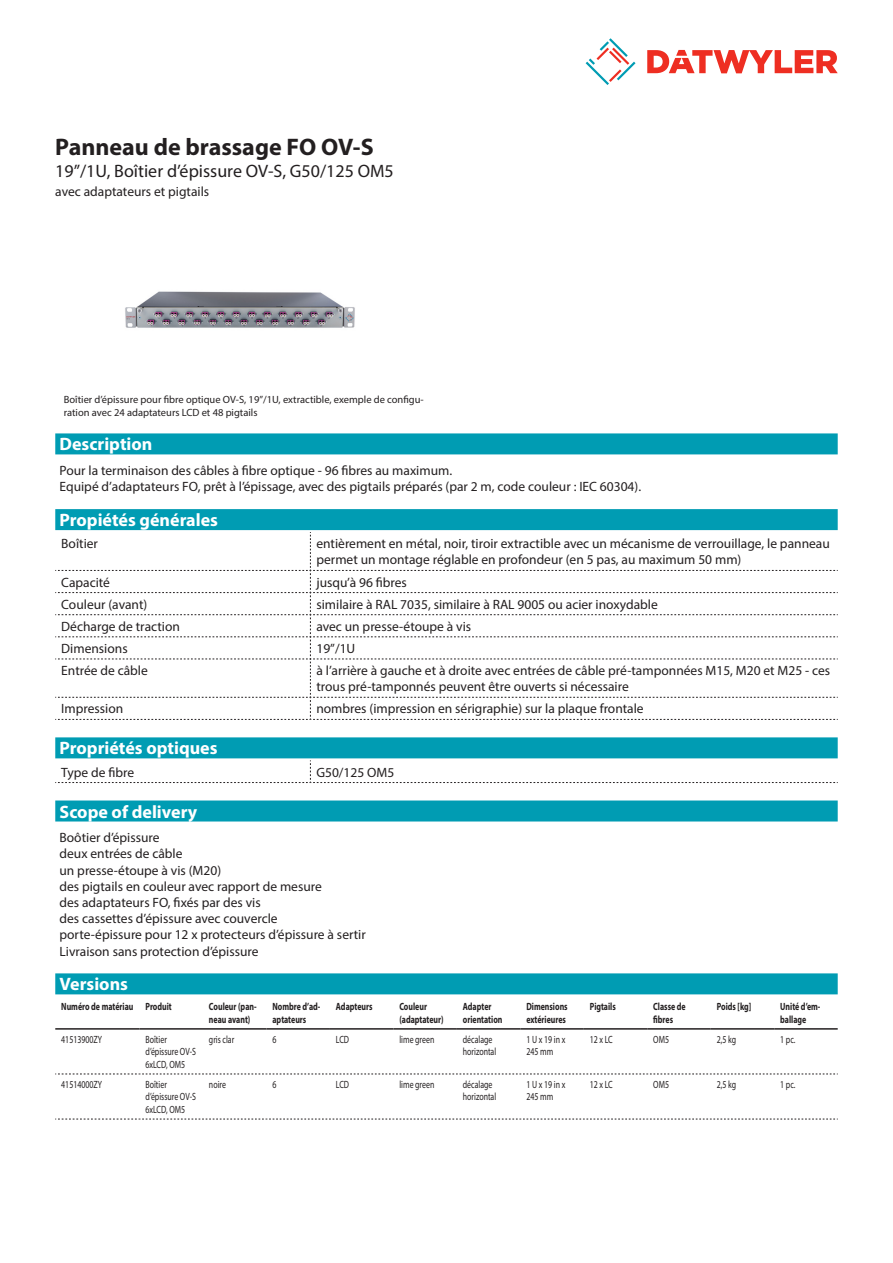
<style>
.page{position:relative;width:893px;height:1263px;background:#fff}
.page>*{position:absolute;margin:0;border:0;box-sizing:border-box;transform-origin:0 0}
.Product_Head{font:700 24px "Myriad Pro";color:#231f20}
.Standard_Head_Proper{font:700 18px "Myriad Pro";color:#fff}
.SubHead{font:18px "Myriad Pro";color:#231f20}
.myriad_light_propert{font:13.5px/16.2px "Myriad Pro";color:#231f20}
.Standard_text{font:13.5px/16.2px "Myriad Pro";color:#231f20}
.myriadlight{font:10.5px/12.6px "Myriad Pro";color:#231f20;scale:.75 1}
.myriadbold{font:700 10.5px/12.6px "Myriad Pro";color:#231f20;scale:.75 1}
.imagetext{font:10.5px/12.6px "Myriad Pro";color:#231f20}
</style>
<div class="page">
<svg style="left:586px;top:38px;width:49px;height:47px"></svg>
<svg style="left:647px;top:50px;width:191px;height:23px"></svg>
<img style="left:125px;top:291px;width:230px;height:37px">
<div style="left:55px;top:973px;width:783px;height:21px;background:#009cb3"></div>
<hr style="left:55px;top:1028px;width:85px;height:2px;background:#231f20">
<hr style="left:140px;top:1028px;width:63px;height:2px;background:#231f20">
<hr style="left:203px;top:1028px;width:63px;height:2px;background:#231f20">
<hr style="left:266px;top:1028px;width:64px;height:2px;background:#231f20">
<hr style="left:330px;top:1028px;width:63px;height:2px;background:#231f20">
<hr style="left:393px;top:1028px;width:64px;height:2px;background:#231f20">
<hr style="left:457px;top:1028px;width:63px;height:2px;background:#231f20">
<hr style="left:520px;top:1028px;width:64px;height:2px;background:#231f20">
<hr style="left:584px;top:1028px;width:63px;height:2px;background:#231f20">
<hr style="left:647px;top:1028px;width:64px;height:2px;background:#231f20">
<hr style="left:711px;top:1028px;width:63px;height:2px;background:#231f20">
<hr style="left:774px;top:1028px;width:64px;height:2px;background:#231f20">
<svg style="left:55px;top:1074px;width:783px;height:1px"></svg>
<svg style="left:55px;top:1119px;width:783px;height:1px"></svg>
<div style="left:55px;top:433px;width:783px;height:21px;background:#009cb3"></div>
<div style="left:55px;top:800px;width:783px;height:21px;background:#009cb3"></div>
<div style="left:55px;top:509px;width:783px;height:21px;background:#009cb3"></div>
<svg style="left:55px;top:532px;width:783px;height:188px"></svg>
<div style="left:55px;top:737px;width:783px;height:21px;background:#009cb3"></div>
<svg style="left:55px;top:760px;width:783px;height:23px"></svg>
<p class="Product_Head" style="left:55px;top:131px;width:320px">Panneau de brassage FO OV-S</p>
<p class="SubHead" style="left:55px;top:160px;width:340px">19”/1U, Boîtier d’épissure OV-S, G50/125 OM5</p>
<p class="Standard_text" style="left:55px;top:183px;width:156px">avec adaptateurs et pigtails</p>
<p class="imagetext" style="left:64px;top:393px;width:362px">Boîtier d’épissure pour fibre optique OV-S, 19”/1U, extractible, exemple de configu&shy;ration avec 24 adaptateurs LCD et 48 pigtails</p>
<p class="Standard_Head_Proper" style="left:60px;top:433px;width:94px">Description</p>
<p class="Standard_text" style="left:60px;top:462px;width:583px">Pour la terminaison des câbles à fibre optique - 96 fibres au maximum.<br>Equipé d’adaptateurs FO, prêt à l’épissage, avec des pigtails préparés (par 2 m, code couleur : IEC 60304).</p>
<p class="Standard_Head_Proper" style="left:60px;top:508px;width:160px">Propiétés générales</p>
<p class="myriad_light_propert" style="left:61px;top:535px;width:38px">Boîtier</p>
<p class="myriad_light_propert" style="left:316px;top:535px;width:515px">entièrement en métal, noir, tiroir extractible avec un mécanisme de verrouillage, le panneau permet un montage réglable en profondeur (en 5 pas, au maximum 50 mm)</p>
<p class="myriad_light_propert" style="left:61px;top:574px;width:50px">Capacité</p>
<p class="myriad_light_propert" style="left:316px;top:574px;width:92px">jusqu’à 96 fibres</p>
<p class="myriad_light_propert" style="left:61px;top:596px;width:88px">Couleur (avant)</p>
<p class="myriad_light_propert" style="left:316px;top:596px;width:343px">similaire à RAL 7035, similaire à RAL 9005 ou acier inoxydable</p>
<p class="myriad_light_propert" style="left:61px;top:618px;width:120px">Décharge de traction</p>
<p class="myriad_light_propert" style="left:316px;top:618px;width:156px">avec un presse-étoupe à vis</p>
<p class="myriad_light_propert" style="left:61px;top:640px;width:68px">Dimensions</p>
<p class="myriad_light_propert" style="left:316px;top:640px;width:40px">19”/1U</p>
<p class="myriad_light_propert" style="left:61px;top:662px;width:88px">Entrée de câble</p>
<p class="myriad_light_propert" style="left:316px;top:662px;width:515px">à l’arrière à gauche et à droite avec entrées de câble pré-tamponnées M15, M20 et M25 - ces trous pré-tamponnés peuvent être ouverts si nécessaire</p>
<p class="myriad_light_propert" style="left:61px;top:700px;width:64px">Impression</p>
<p class="myriad_light_propert" style="left:316px;top:700px;width:329px">nombres (impression en sérigraphie) sur la plaque frontale</p>
<p class="Standard_Head_Proper" style="left:60px;top:737px;width:160px">Propriétés optiques</p>
<p class="myriad_light_propert" style="left:61px;top:764px;width:74px">Type de fibre</p>
<p class="myriad_light_propert" style="left:316px;top:764px;width:79px">G50/125 OM5</p>
<p class="Standard_Head_Proper" style="left:60px;top:800px;width:139px">Scope of delivery</p>
<p class="Standard_text" style="left:60px;top:829px;width:308px">Boôtier d’épissure<br>deux entrées de câble<br>un presse-étoupe à vis (M20)<br>des pigtails en couleur avec rapport de mesure<br>des adaptateurs FO, fixés par des vis<br>des cassettes d’épissure avec couvercle<br>porte-épissure pour 12 x protecteurs d’épissure à sertir Livraison sans protection d’épissure</p>
<p class="Standard_Head_Proper" style="left:60px;top:972px;width:70px">Versions</p>
<p class="myriadbold" style="left:61px;top:1000px;width:98px">Numéro de matériau</p>
<p class="myriadbold" style="left:146px;top:1000px;width:37px">Produit</p>
<p class="myriadbold" style="left:209px;top:1000px;width:65px">Couleur (pan&shy;neau avant)</p>
<p class="myriadbold" style="left:272px;top:1000px;width:66px">Nombre d’ad&shy;aptateurs</p>
<p class="myriadbold" style="left:336px;top:1000px;width:50px">Adapteurs</p>
<p class="myriadbold" style="left:399px;top:1000px;width:60px">Couleur (adaptateur)</p>
<p class="myriadbold" style="left:463px;top:1000px;width:54px">Adapter orientation</p>
<p class="myriadbold" style="left:526px;top:1000px;width:57px">Dimensions extérieures</p>
<p class="myriadbold" style="left:590px;top:1000px;width:36px">Pigtails</p>
<p class="myriadbold" style="left:653px;top:1000px;width:45px">Classe de fibres</p>
<p class="myriadbold" style="left:717px;top:1000px;width:48px">Poids [kg]</p>
<p class="myriadbold" style="left:780px;top:1000px;width:55px">Unité d’em&shy;ballage</p>
<p class="myriadlight" style="left:61px;top:1033px;width:56px">41513900ZY</p>
<p class="myriadlight" style="left:146px;top:1033px;width:69px">Boîtier d’épissure OV-S<br>6xLCD, OM5</p>
<p class="myriadlight" style="left:209px;top:1033px;width:35px">gris clar</p>
<p class="myriadlight" style="left:272px;top:1033px;width:7px">6</p>
<p class="myriadlight" style="left:336px;top:1033px;width:19px">LCD</p>
<p class="myriadlight" style="left:399px;top:1033px;width:48px">lime green</p>
<p class="myriadlight" style="left:463px;top:1033px;width:46px">décalage horizontal</p>
<p class="myriadlight" style="left:526px;top:1033px;width:54px">1 U x 19 in x<br>245 mm</p>
<p class="myriadlight" style="left:590px;top:1033px;width:32px">12 x LC</p>
<p class="myriadlight" style="left:653px;top:1033px;width:23px">OM5</p>
<p class="myriadlight" style="left:717px;top:1033px;width:27px">2,5 kg</p>
<p class="myriadlight" style="left:780px;top:1033px;width:22px">1 pc.</p>
<p class="myriadlight" style="left:61px;top:1078px;width:56px">41514000ZY</p>
<p class="myriadlight" style="left:146px;top:1078px;width:69px">Boîtier d’épissure OV-S<br>6xLCD, OM5</p>
<p class="myriadlight" style="left:209px;top:1078px;width:24px">noire</p>
<p class="myriadlight" style="left:272px;top:1078px;width:7px">6</p>
<p class="myriadlight" style="left:336px;top:1078px;width:19px">LCD</p>
<p class="myriadlight" style="left:399px;top:1078px;width:48px">lime green</p>
<p class="myriadlight" style="left:463px;top:1078px;width:46px">décalage horizontal</p>
<p class="myriadlight" style="left:526px;top:1078px;width:54px">1 U x 19 in x<br>245 mm</p>
<p class="myriadlight" style="left:590px;top:1078px;width:32px">12 x LC</p>
<p class="myriadlight" style="left:653px;top:1078px;width:23px">OM5</p>
<p class="myriadlight" style="left:717px;top:1078px;width:27px">2,5 kg</p>
<p class="myriadlight" style="left:780px;top:1078px;width:22px">1 pc.</p>
</div>
